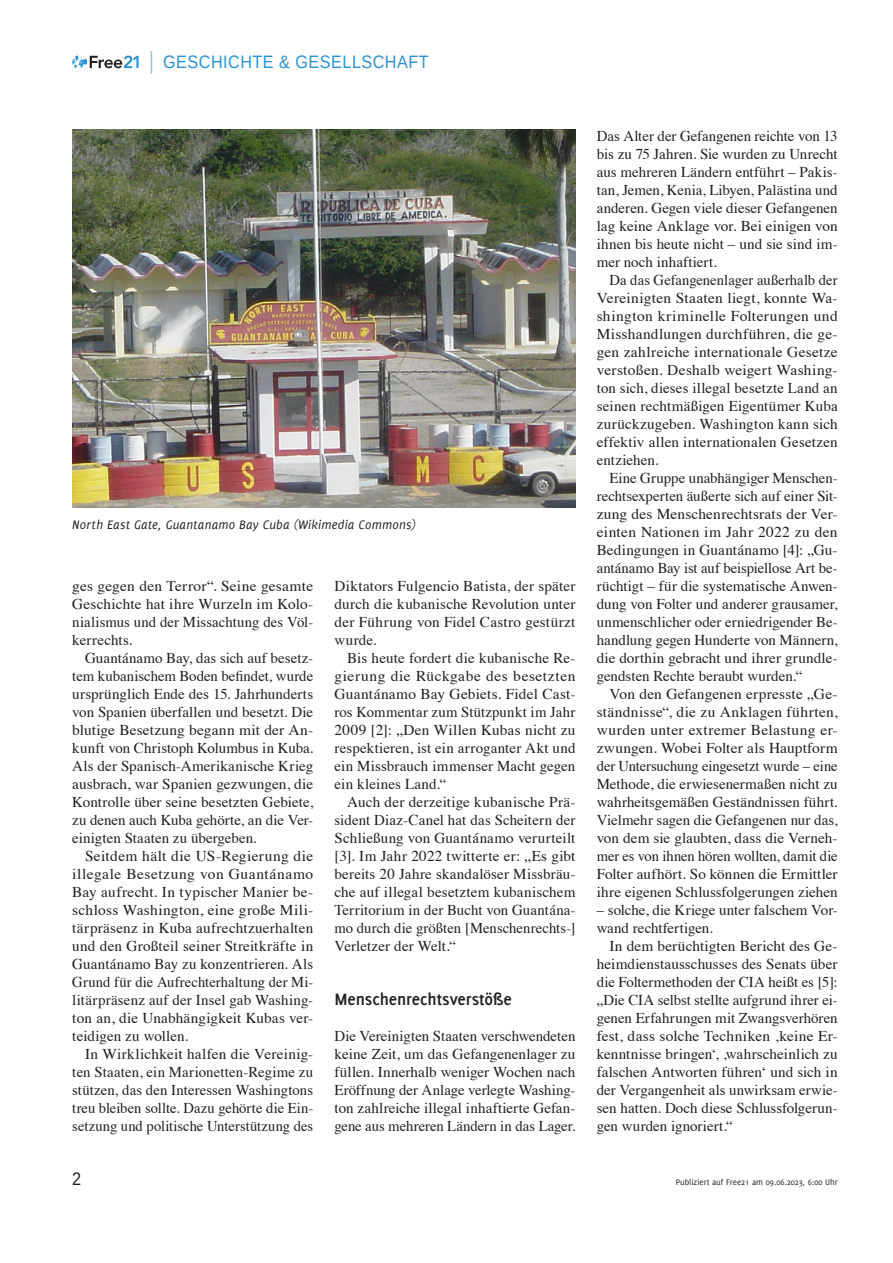
<style>
.page{position:relative;width:893px;height:1263px;background:#fff}
.page>*{position:absolute;margin:0;border:0;box-sizing:border-box;transform-origin:0 0}
.t1{font:18px "Liberation Sans";letter-spacing:.03em;color:#2b93d1;scale:.9 1}
.t2{font:700 18px "Delicious";letter-spacing:-.005em;color:#231f20}
.t3{font:18px "Liberation Sans";color:#231f20;scale:.9 1}
.t4{font:15px/18px "Times";letter-spacing:.005em;color:#231f20;text-align:justify}
.t5{font:italic 13.5px "Delicious";letter-spacing:.015em;color:#231f20}
.t6{font:9px "Delicious";color:#231f20}
</style>
<div class="page">
<svg style="left:72px;top:55px;width:67px;height:13px"></svg>
<svg style="left:151px;top:51px;width:1px;height:23px"></svg>
<img style="left:72px;top:130px;width:503px;height:377px">
<p class="t1" style="left:163px;top:51px;width:297px">GESCHICHTE &amp; GESELLSCHAFT</p>
<p class="t5" style="left:72px;top:517px;width:345px">North East Gate, Guantanamo Bay Cuba (Wikimedia Commons)</p>
<p class="t4" style="left:72px;top:576px;width:242px">ges gegen den Terror“. Seine gesamte Geschichte hat ihre Wurzeln im Kolo&shy;nialismus und der Missachtung des Völ&shy;kerrechts.</p>
<p class="t4" style="left:72px;top:648px;width:242px;text-indent:13px">Guantánamo Bay, das sich auf besetz&shy;tem kubanischem Boden befindet, wurde ursprünglich Ende des 15. Jahrhunderts von Spanien überfallen und besetzt. Die blutige Besetzung begann mit der An&shy;kunft von Christoph Kolumbus in Kuba.<br>Als der Spanisch-Amerikanische Krieg ausbrach, war Spanien gezwungen, die Kontrolle über seine besetzten Gebiete, zu denen auch Kuba gehörte, an die Ver&shy;einigten Staaten zu übergeben.</p>
<p class="t4" style="left:72px;top:846px;width:242px;text-indent:13px">Seitdem hält die US-Regierung die illegale Besetzung von Guantánamo Bay aufrecht. In typischer Manier be&shy;schloss Washington, eine große Mili&shy;tärpräsenz in Kuba aufrechtzuerhalten und den Großteil seiner Streitkräfte in Guantánamo Bay zu konzentrieren. Als Grund für die Aufrechterhaltung der Mi&shy;litärpräsenz auf der Insel gab Washing&shy;ton an, die Unabhängigkeit Kubas ver&shy;teidigen zu wollen.</p>
<p class="t4" style="left:72px;top:1044px;width:242px;text-indent:13px">In Wirklichkeit halfen die Vereinig&shy;ten Staaten, ein Marionetten-Regime zu stützen, das den Interessen Washingtons treu bleiben sollte. Dazu gehörte die Ein&shy;setzung und politische Unterstützung des</p>
<p class="t4" style="left:334px;top:576px;width:242px">Diktators Fulgencio Batista, der später durch die kubanische Revolution unter der Führung von Fidel Castro gestürzt wurde.</p>
<p class="t4" style="left:334px;top:648px;width:242px;text-indent:13px">Bis heute fordert die kubanische Re&shy;gierung die Rückgabe des besetzten Guantánamo Bay Gebiets. Fidel Cast&shy;ros Kommentar zum Stützpunkt im Jahr 2009 [2]: „Den Willen Kubas nicht zu respektieren, ist ein arroganter Akt und ein Missbrauch immenser Macht gegen ein kleines Land.“</p>
<p class="t4" style="left:334px;top:792px;width:242px;text-indent:13px">Auch der derzeitige kubanische Prä&shy;sident Diaz-Canel hat das Scheitern der Schließung von Guantánamo verurteilt [3]. Im Jahr 2022 twitterte er: „Es gibt bereits 20 Jahre skandalöser Missbräu&shy;che auf illegal besetztem kubanischem Territorium in der Bucht von Guantána&shy;mo durch die größten [Menschenrechts-] Verletzer der Welt.“</p>
<p class="t2" style="left:334px;top:989px;width:179px">Menschenrechtsverstöße</p>
<p class="t4" style="left:334px;top:1026px;width:242px">Die Vereinigten Staaten verschwendeten keine Zeit, um das Gefangenenlager zu füllen. Innerhalb weniger Wochen nach Eröffnung der Anlage verlegte Washing&shy;ton zahlreiche illegal inhaftierte Gefan&shy;gene aus mehreren Ländern in das Lager.</p>
<p class="t4" style="left:597px;top:126px;width:242px">Das Alter der Gefangenen reichte von 13 bis zu 75 Jahren. Sie wurden zu Unrecht aus mehreren Ländern entführt – Pakis&shy;tan, Jemen, Kenia, Libyen, Palästina und anderen. Gegen viele dieser Gefangenen lag keine Anklage vor. Bei einigen von ihnen bis heute nicht – und sie sind im&shy;mer noch inhaftiert.</p>
<p class="t4" style="left:597px;top:270px;width:242px;text-indent:13px">Da das Gefangenenlager außerhalb der Vereinigten Staaten liegt, konnte Wa&shy;shington kriminelle Folterungen und Misshandlungen durchführen, die ge&shy;gen zahlreiche internationale Gesetze verstoßen. Deshalb weigert Washing&shy;ton sich, dieses illegal besetzte Land an seinen rechtmäßigen Eigentümer Kuba zurückzugeben. Washington kann sich effektiv allen internationalen Gesetzen entziehen.</p>
<p class="t4" style="left:597px;top:468px;width:242px;text-indent:13px">Eine Gruppe unabhängiger Menschen&shy;rechtsexperten äußerte sich auf einer Sit&shy;zung des Menschenrechtsrats der Ver&shy;einten Nationen im Jahr 2022 zu den Bedingungen in Guantánamo [4]: „Gu&shy;antánamo Bay ist auf beispiellose Art be&shy;rüchtigt – für die systematische Anwen&shy;dung von Folter und anderer grausamer, unmenschlicher oder erniedrigender Be&shy;handlung gegen Hunderte von Männern, die dorthin gebracht und ihrer grundle&shy;gendsten Rechte beraubt wurden.“</p>
<p class="t4" style="left:597px;top:684px;width:242px;text-indent:13px">Von den Gefangenen erpresste „Ge&shy;ständnisse“, die zu Anklagen führten, wurden unter extremer Belastung er&shy;zwungen. Wobei Folter als Hauptform der Untersuchung eingesetzt wurde – eine Methode, die erwiesenermaßen nicht zu wahrheitsgemäßen Geständnissen führt.<br>Vielmehr sagen die Gefangenen nur das, von dem sie glaubten, dass die Verneh&shy;mer es von ihnen hören wollten, damit die Folter aufhört. So können die Ermittler ihre eigenen Schlussfolgerungen ziehen</p>
<p class="t4" style="left:597px;top:900px;width:242px">– solche, die Kriege unter falschem Vor&shy;wand rechtfertigen.</p>
<p class="t4" style="left:597px;top:936px;width:242px;text-indent:13px">In dem berüchtigten Bericht des Ge&shy;heimdienstausschusses des Senats über die Foltermethoden der CIA heißt es [5]: „Die CIA selbst stellte aufgrund ihrer ei&shy;genen Erfahrungen mit Zwangsverhören fest, dass solche Techniken ,keine Er&shy;kenntnisse bringenʻ, ,wahrscheinlich zu falschen Antworten führenʻ und sich in der Vergangenheit als unwirksam erwie&shy;sen hatten. Doch diese Schlussfolgerun&shy;gen wurden ignoriert.“</p>
<p class="t3" style="left:72px;top:1168px;width:12px">2</p>
<p class="t6" style="left:676px;top:1177px;width:163px">Publiziert auf Free21 am 09.06.2023, 6:00 Uhr</p>
</div>
